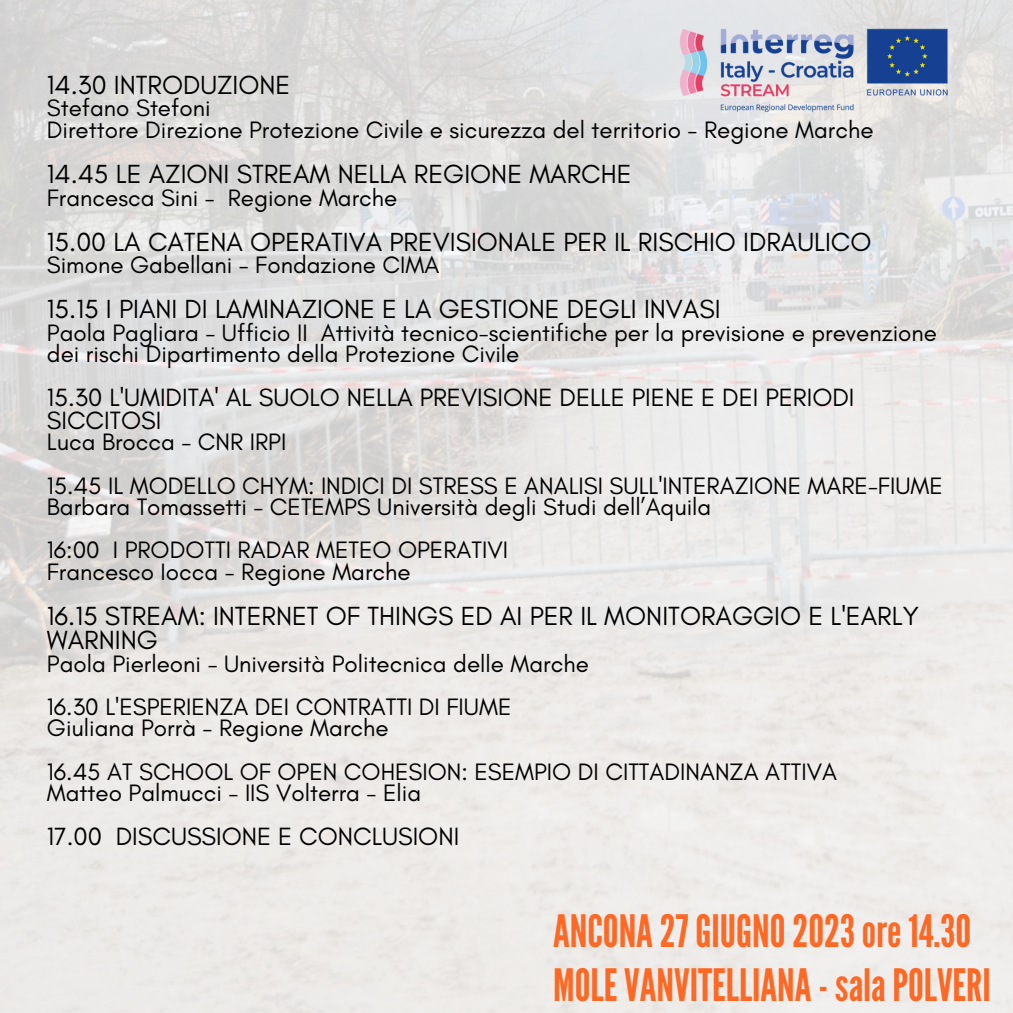
<style>
.page{position:relative;width:1013px;height:1013px;background:#fff}
.page>*{position:absolute;margin:0;border:0;box-sizing:border-box;transform-origin:0 0}
.t1{font:44.62px "League Gothic";color:#fd6925}
.t2{font:26.75px/24.4px "Glacial Indifference";color:#000}
.t3{font:26.62px "Glacial Indifference";color:#000}
.t4{font:25.5px/22.5px "Glacial Indifference";color:#000}
.t5{font:24.25px/21.5px "Glacial Indifference";color:#000}
</style>
<div class="page">
<img style="left:0;top:0;width:1012px;height:1012px">
<img style="left:670px;top:22px;width:287px;height:96px">
<p class="t3" style="left:47px;top:69px;width:245px">14.30 INTRODUZIONE</p>
<p class="t5" style="left:47px;top:97px;width:165px">Stefano Stefoni</p>
<p class="t5" style="left:47px;top:119px;width:828px">Direttore Direzione Protezione Civile e sicurezza del territorio - Regione Marche</p>
<p class="t3" style="left:47px;top:158px;width:586px">14.45 LE AZIONI STREAM NELLA REGIONE MARCHE</p>
<p class="t5" style="left:47px;top:186px;width:352px">Francesca Sini - Regione Marche</p>
<p class="t3" style="left:47px;top:225px;width:826px">15.00 LA CATENA OPERATIVA PREVISIONALE PER IL RISCHIO IDRAULICO</p>
<p class="t5" style="left:47px;top:254px;width:394px">Simone Gabellani - Fondazione CIMA</p>
<p class="t2" style="left:47px;top:296px;width:675px">15.15 I PIANI DI LAMINAZIONE E LA GESTIONE DEGLI INVASI</p>
<p class="t5" style="left:47px;top:321px;width:891px">Paola Pagliara - Ufficio II Attività tecnico-scientifiche per la previsione e prevenzione dei rischi Dipartimento della Protezione Civile</p>
<p class="t4" style="left:47px;top:386px;width:809px">15.30 L'UMIDITA' AL SUOLO NELLA PREVISIONE DELLE PIENE E DEI PERIODI<br>SICCITOSI</p>
<p class="t5" style="left:47px;top:431px;width:241px">Luca Brocca - CNR IRPI</p>
<p class="t5" style="left:47px;top:474px;width:897px">15.45 IL MODELLO CHYM: INDICI DI STRESS E ANALISI SULL'INTERAZIONE MARE-FIUME</p>
<p class="t5" style="left:47px;top:496px;width:666px">Barbara Tomassetti - CETEMPS Università degli Studi dell’Aquila</p>
<p class="t5" style="left:47px;top:539px;width:463px">16:00 I PRODOTTI RADAR METEO OPERATIVI</p>
<p class="t5" style="left:47px;top:560px;width:365px">Francesco Iocca - Regione Marche</p>
<p class="t2" style="left:47px;top:603px;width:873px">16.15 STREAM: INTERNET OF THINGS ED AI PER IL MONITORAGGIO E L'EARLY<br>WARNING</p>
<p class="t5" style="left:47px;top:652px;width:543px">Paola Pierleoni - Università Politecnica delle Marche</p>
<p class="t5" style="left:47px;top:695px;width:466px">16.30 L'ESPERIENZA DEI CONTRATTI DI FIUME</p>
<p class="t5" style="left:47px;top:717px;width:343px">Giuliana Porrà - Regione Marche</p>
<p class="t5" style="left:47px;top:760px;width:791px">16.45 AT SCHOOL OF OPEN COHESION: ESEMPIO DI CITTADINANZA ATTIVA</p>
<p class="t5" style="left:47px;top:782px;width:376px">Matteo Palmucci - IIS Volterra - Elia</p>
<p class="t4" style="left:47px;top:825px;width:414px">17.00 DISCUSSIONE E CONCLUSIONI</p>
<p class="t1" style="left:553px;top:905px;width:419px">ANCONA27GIUGNO2023ore14.30</p>
<p class="t1" style="left:553px;top:959px;width:439px">MOLEVANVITELLIANA-salaPOLVERI</p>
</div>
